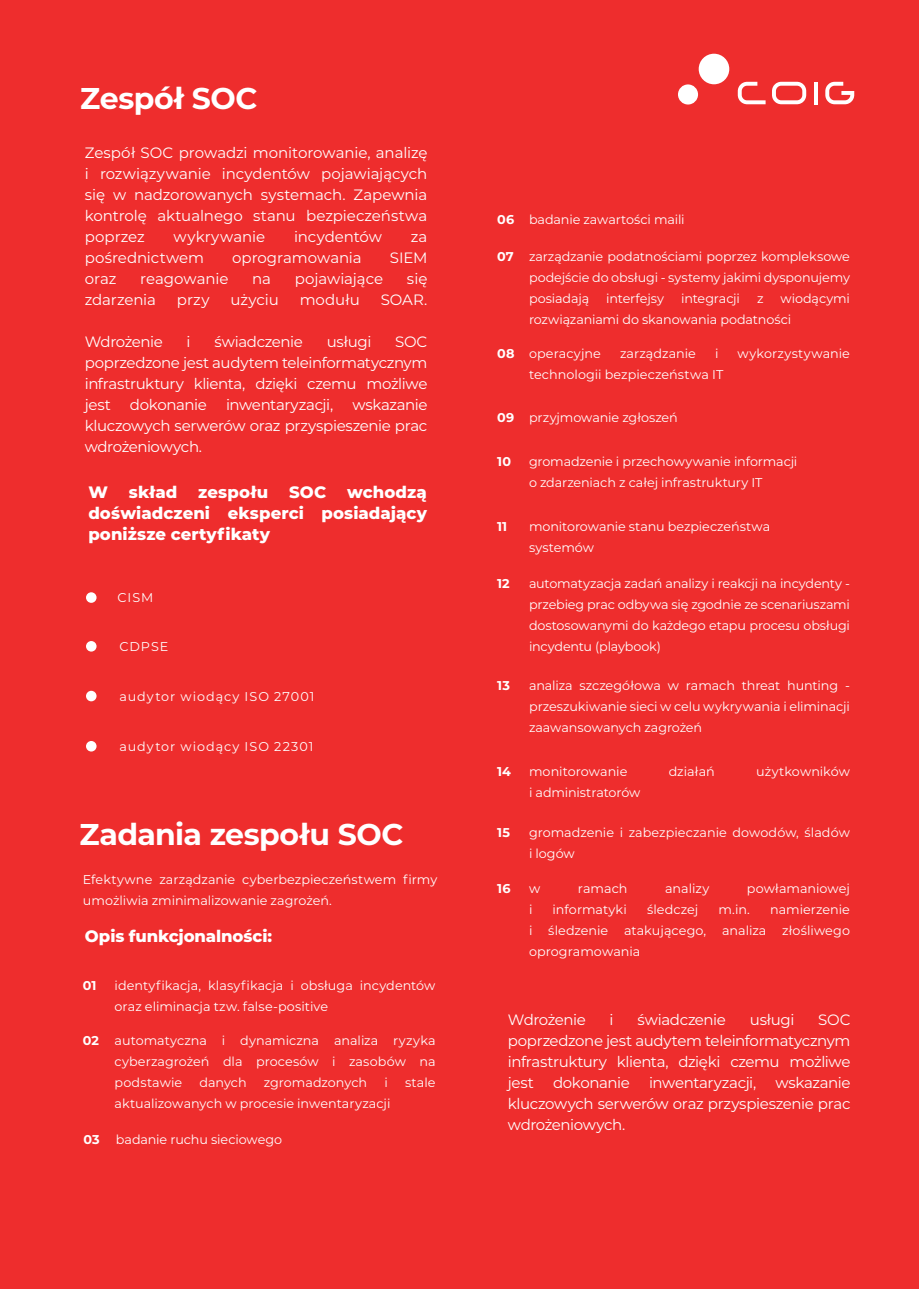
<style>
.page{position:relative;width:919px;height:1289px;background:#fff}
.page>*{position:absolute;margin:0;border:0;box-sizing:border-box;transform-origin:0 0}
.t1{font:700 30px "Montserrat";letter-spacing:-.015em;color:#fff}
.t2{font:800 16.5px/21px "Montserrat";letter-spacing:.005em;color:#fff;text-align:justify}
.t3{font:15px/21px "Montserrat";letter-spacing:-.02em;color:#fff;text-align:justify}
.t4{font:15px "Montserrat";color:#fff}
.t5{font:15px "Montserrat";letter-spacing:.005em;color:#fff}
.t6{font:12.75px/21px "Montserrat";color:#fff}
.t7{font:700 12.75px "Montserrat";letter-spacing:.005em;color:#fff}
.t8{font:12.75px "Montserrat";letter-spacing:.075em;color:#fff}
.t9{font:12.75px "Montserrat";letter-spacing:.08em;color:#fff}
.t10{font:12.75px "Montserrat";letter-spacing:-.02em;color:#fff}
.s1{font-weight:700}
</style>
<div class="page">
<div style="left:0;top:0;width:918px;height:1288px;background:#ee2d2d"></div>
<svg style="left:772px;top:82px;width:34px;height:22px"></svg>
<svg style="left:814px;top:82px;width:3px;height:22px"></svg>
<svg style="left:825px;top:82px;width:29px;height:22px"></svg>
<svg style="left:737px;top:82px;width:28px;height:22px"></svg>
<div style="left:678px;top:84px;width:20px;height:20px;background:#fff;border-radius:50%"></div>
<div style="left:698px;top:54px;width:31px;height:30px;background:#fff;border-radius:50%"></div>
<div style="left:86px;top:592px;width:10px;height:11px;background:#fff;border-radius:50%"></div>
<div style="left:86px;top:641px;width:10px;height:10px;background:#fff;border-radius:50%"></div>
<div style="left:86px;top:690px;width:10px;height:11px;background:#fff;border-radius:50%"></div>
<div style="left:86px;top:741px;width:10px;height:10px;background:#fff;border-radius:50%"></div>
<h1 class="t1" style="left:80px;top:76px;width:178px">Zespół SOC</h1>
<p class="t3" style="left:85px;top:142px;width:344px">Zespół SOC prowadzi monitorowanie, analizę i rozwiązywanie incydentów pojawiających się w nadzorowanych systemach. Zapewnia kontrolę aktualnego stanu bezpieczeństwa poprzez</p>
<p class="t5" style="left:173px;top:226px;width:93px">wykrywanie</p>
<p class="t3" style="left:294px;top:226px;width:90px">incydentów</p>
<p class="t3" style="left:411px;top:226px;width:18px">za</p>
<p class="t4" style="left:85px;top:247px;width:121px">pośrednictwem</p>
<p class="t3" style="left:232px;top:247px;width:131px">oprogramowania</p>
<p class="t3" style="left:390px;top:247px;width:39px">SIEM</p>
<p class="t3" style="left:85px;top:268px;width:33px">oraz</p>
<p class="t3" style="left:140px;top:268px;width:90px">reagowanie</p>
<p class="t3" style="left:252px;top:268px;width:20px">na</p>
<p class="t3" style="left:295px;top:268px;width:90px">pojawiające</p>
<p class="t3" style="left:407px;top:268px;width:22px">się</p>
<p class="t3" style="left:85px;top:289px;width:73px">zdarzenia</p>
<p class="t3" style="left:177px;top:289px;width:34px">przy</p>
<p class="t3" style="left:230px;top:289px;width:50px">użyciu</p>
<p class="t3" style="left:300px;top:289px;width:62px">modułu</p>
<p class="t3" style="left:380px;top:289px;width:48px">SOAR.</p>
<p class="t3" style="left:85px;top:331px;width:79px">Wdrożenie</p>
<p class="t3" style="left:186px;top:331px;width:6px">i</p>
<p class="t3" style="left:214px;top:331px;width:90px">świadczenie</p>
<p class="t3" style="left:327px;top:331px;width:46px">usługi</p>
<p class="t3" style="left:85px;top:331px;width:344px;text-indent:310px">SOC poprzedzone jest audytem teleinformatycznym infrastruktury klienta, dzięki czemu możliwe jest</p>
<p class="t3" style="left:85px;top:394px;width:344px;text-indent:267px">wskazanie kluczowych serwerów oraz przyspieszenie prac wdrożeniowych.</p>
<p class="t3" style="left:130px;top:394px;width:78px">dokonanie</p>
<p class="t3" style="left:226px;top:394px;width:109px">inwentaryzacji,</p>
<p class="t2" style="left:88px;top:480px;width:21px">W</p>
<p class="t2" style="left:129px;top:480px;width:50px">skład</p>
<p class="t2" style="left:198px;top:480px;width:71px">zespołu</p>
<p class="t2" style="left:289px;top:480px;width:39px">SOC</p>
<p class="t2" style="left:88px;top:480px;width:340px;text-indent:259px">wchodzą doświadczeni eksperci posiadający poniższe certyfikaty</p>
<p class="t6" style="left:117px;top:587px;width:37px">CISM</p>
<p class="t6" style="left:119px;top:635px;width:51px">CDPSE</p>
<p class="t8" style="left:119px;top:687px;width:196px">audytor wiodący ISO 27001</p>
<p class="t9" style="left:119px;top:737px;width:195px">audytor wiodący ISO 22301</p>
<h1 class="t1" style="left:80px;top:813px;width:325px">Zadania zespołu SOC</h1>
<p class="t6" style="left:83px;top:868px;width:356px">Efektywne zarządzanie cyberbezpieczeństwem firmy umożliwia zminimalizowanie zagrożeń.</p>
<p class="t2" style="left:85px;top:924px;width:189px">Opis funkcjonalności:</p>
<p class="t7" style="left:83px;top:976px;width:15px">01</p>
<p class="t7" style="left:83px;top:1031px;width:18px">02</p>
<p class="t6" style="left:115px;top:974px;width:322px">identyfikacja, klasyfikacja i obsługa incydentów oraz eliminacja tzw. false-positive</p>
<p class="t6" style="left:115px;top:1029px;width:322px;text-align:justify">automatyczna i dynamiczna analiza ryzyka cyberzagrożeń dla procesów i zasobów na podstawie</p>
<p class="t6" style="left:199px;top:1071px;width:49px">danych</p>
<p class="t6" style="left:264px;top:1071px;width:105px">zgromadzonych</p>
<p class="t6" style="left:384px;top:1071px;width:5px">i</p>
<p class="t6" style="left:405px;top:1071px;width:32px">stale</p>
<p class="t6" style="left:115px;top:1092px;width:277px">aktualizowanych w procesie inwentaryzacji</p>
<p class="t7" style="left:83px;top:1130px;width:18px">03</p>
<p class="t6" style="left:116px;top:1128px;width:168px">badanie ruchu sieciowego</p>
<p class="t6" style="left:497px;top:209px;width:189px"><span class="s1">06</span> badanie zawartości maili</p>
<p class="t6" style="left:529px;top:245px;width:322px;text-align:justify">zarządzanie podatnościami poprzez kompleksowe podejście do obsługi - systemy jakimi dysponujemy posiadają</p>
<p class="t7" style="left:497px;top:247px;width:18px">07</p>
<p class="t6" style="left:606px;top:287px;width:59px">interfejsy</p>
<p class="t10" style="left:681px;top:289px;width:60px">integracji</p>
<p class="t6" style="left:757px;top:287px;width:8px">z</p>
<p class="t6" style="left:529px;top:287px;width:322px;text-indent:251px">wiodącymi rozwiązaniami do skanowania podatności</p>
<p class="t7" style="left:497px;top:344px;width:19px">08</p>
<p class="t6" style="left:529px;top:342px;width:73px">operacyjne</p>
<p class="t6" style="left:620px;top:342px;width:77px">zarządzanie</p>
<p class="t6" style="left:715px;top:342px;width:5px">i</p>
<p class="t6" style="left:737px;top:342px;width:114px">wykorzystywanie</p>
<p class="t6" style="left:529px;top:363px;width:196px">technologii bezpieczeństwa IT</p>
<p class="t6" style="left:497px;top:407px;width:182px"><span class="s1">09</span> przyjmowanie zgłoszeń</p>
<p class="t6" style="left:529px;top:451px;width:270px">gromadzenie i przechowywanie informacji o zdarzeniach z całej infrastruktury IT</p>
<p class="t7" style="left:497px;top:452px;width:15px">10</p>
<p class="t7" style="left:497px;top:517px;width:12px">11</p>
<p class="t6" style="left:529px;top:516px;width:243px">monitorowanie stanu bezpieczeństwa systemów</p>
<p class="t7" style="left:497px;top:574px;width:14px">12</p>
<p class="t6" style="left:529px;top:572px;width:322px;text-align:justify">automatyzacja zadań analizy i reakcji na incydenty - przebieg prac odbywa się zgodnie ze scenariuszami dostosowanymi do każdego etapu procesu obsługi incydentu (playbook)</p>
<p class="t7" style="left:497px;top:676px;width:14px">13</p>
<p class="t6" style="left:529px;top:674px;width:322px;text-align:justify">analiza szczegółowa w ramach threat hunting - przeszukiwanie sieci w celu wykrywania i eliminacji zaawansowanych zagrożeń</p>
<p class="t7" style="left:497px;top:762px;width:15px">14</p>
<p class="t6" style="left:529px;top:760px;width:100px">monitorowanie</p>
<p class="t6" style="left:668px;top:760px;width:48px">działań</p>
<p class="t6" style="left:756px;top:760px;width:95px">użytkowników</p>
<p class="t6" style="left:529px;top:781px;width:113px">i administratorów</p>
<p class="t7" style="left:497px;top:823px;width:14px">15</p>
<p class="t6" style="left:529px;top:821px;width:322px">gromadzenie i zabezpieczanie dowodów, śladów i logów</p>
<p class="t7" style="left:497px;top:879px;width:15px">16</p>
<p class="t6" style="left:529px;top:877px;width:13px">w</p>
<p class="t6" style="left:578px;top:877px;width:51px">ramach</p>
<p class="t6" style="left:665px;top:877px;width:46px">analizy</p>
<p class="t6" style="left:746px;top:877px;width:105px">powłamaniowej</p>
<p class="t6" style="left:529px;top:898px;width:5px">i</p>
<p class="t6" style="left:552px;top:898px;width:76px">informatyki</p>
<p class="t6" style="left:647px;top:898px;width:53px">śledczej</p>
<p class="t6" style="left:718px;top:898px;width:33px">m.in.</p>
<p class="t6" style="left:529px;top:898px;width:322px;text-align:justify;text-indent:241px">namierzenie i śledzenie atakującego, analiza złośliwego oprogramowania</p>
<p class="t3" style="left:508px;top:1008px;width:79px">Wdrożenie</p>
<p class="t3" style="left:609px;top:1008px;width:6px">i</p>
<p class="t3" style="left:637px;top:1008px;width:90px">świadczenie</p>
<p class="t3" style="left:749px;top:1008px;width:46px">usługi</p>
<p class="t3" style="left:508px;top:1008px;width:344px;text-indent:310px">SOC poprzedzone jest audytem teleinformatycznym infrastruktury klienta, dzięki czemu możliwe jest</p>
<p class="t3" style="left:508px;top:1071px;width:344px;text-indent:267px">wskazanie kluczowych serwerów oraz przyspieszenie prac wdrożeniowych.</p>
<p class="t3" style="left:553px;top:1071px;width:78px">dokonanie</p>
<p class="t3" style="left:649px;top:1071px;width:109px">inwentaryzacji,</p>
</div>
